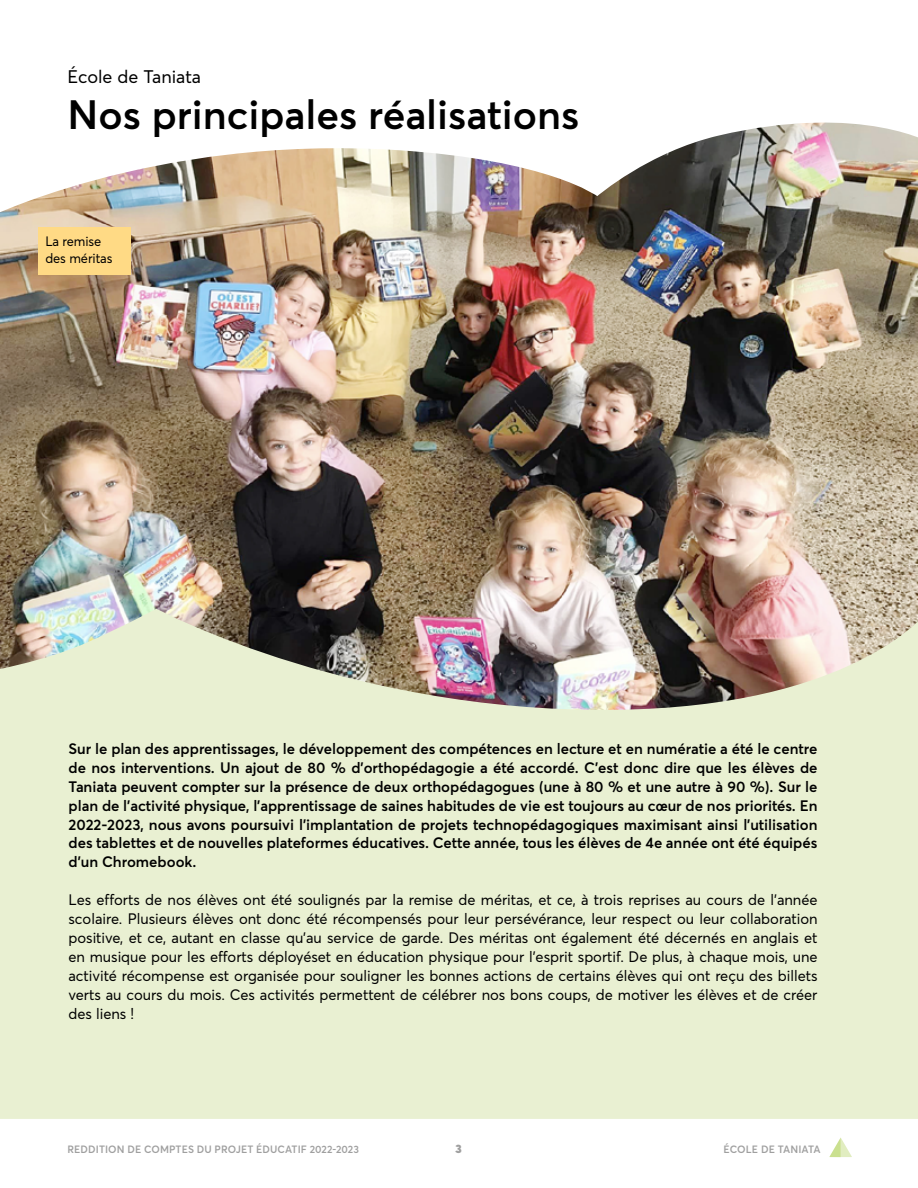
<style>
.page{position:relative;width:918px;height:1188px;background:#fff}
.page>*{position:absolute;margin:0;border:0;box-sizing:border-box;transform-origin:0 0}
.t1{font:600 40.5px "Averta";color:#000}
.t2{font:18px "Averta";color:#000}
.t3{font:15px/18.9px "Averta";color:#000;text-align:justify}
.t4{font:600 15px/18.9px "Averta";color:#000;text-align:justify}
.t5{font:13.5px/17.2px "Averta";letter-spacing:-.005em;color:#000;scale:.96 1}
.t6{font:900 12px "Averta";color:#9f9f9f}
.t7{font:600 10.5px "Averta";letter-spacing:.01em;color:#9f9f9f}
</style>
<div class="page">
<img style="left:0;top:221px;width:918px;height:388px">
<div style="left:38px;top:227px;width:93px;height:47px;background:#ffda85"></div>
<svg style="left:0;top:609px;width:918px;height:510px;background:#dee2c7"></svg>
<img style="left:0;top:122px;width:918px;height:99px">
<svg style="left:829px;top:1137px;width:23px;height:20px"></svg>
<p class="t2" style="left:68px;top:65px;width:135px">École de Taniata</p>
<h1 class="t1" style="left:68px;top:89px;width:513px">Nos principales réalisations</h1>
<p class="t5" style="left:45px;top:232px;width:71px">La remise des méritas</p>
<p class="t4" style="left:69px;top:739px;width:751px">Sur le plan des apprentissages, le développement des compétences en lecture et en numératie a été le centre de nos interventions. Un ajout de 80 % d’orthopédagogie a été accordé. C’est donc dire que les élèves de Taniata peuvent compter sur la présence de deux orthopédagogues (une à 80 % et une autre à 90 %). Sur le plan de l’activité physique, l’apprentissage de saines habitudes de vie est toujours au cœur de nos priorités. En 2022-2023, nous avons poursuivi l’implantation de projets technopédagogiques maximisant ainsi l’utilisation des tablettes et de nouvelles plateformes éducatives. Cette année, tous les élèves de 4e année ont été équipés d’un Chromebook.</p>
<p class="t3" style="left:69px;top:890px;width:751px">Les efforts de nos élèves ont été soulignés par la remise de méritas, et ce, à trois reprises au cours de l’année scolaire. Plusieurs élèves ont donc été récompensés pour leur persévérance, leur respect ou leur collaboration positive, et ce, autant en classe qu’au service de garde. Des méritas ont également été décernés en anglais et en musique pour les efforts déployéset en éducation physique pour l’esprit sportif. De plus, à chaque mois, une activité récompense est organisée pour souligner les bonnes actions de certains élèves qui ont reçu des billets verts au cours du mois. Ces activités permettent de célébrer nos bons coups, de motiver les élèves et de créer des liens !</p>
<p class="t7" style="left:68px;top:1143px;width:293px">REDDITION DE COMPTES DU PROJET ÉDUCATIF 2022-2023</p>
<p class="t6" style="left:456px;top:1141px;width:8px">3</p>
<p class="t7" style="left:724px;top:1142px;width:99px">ÉCOLE DE TANIATA</p>
</div>
